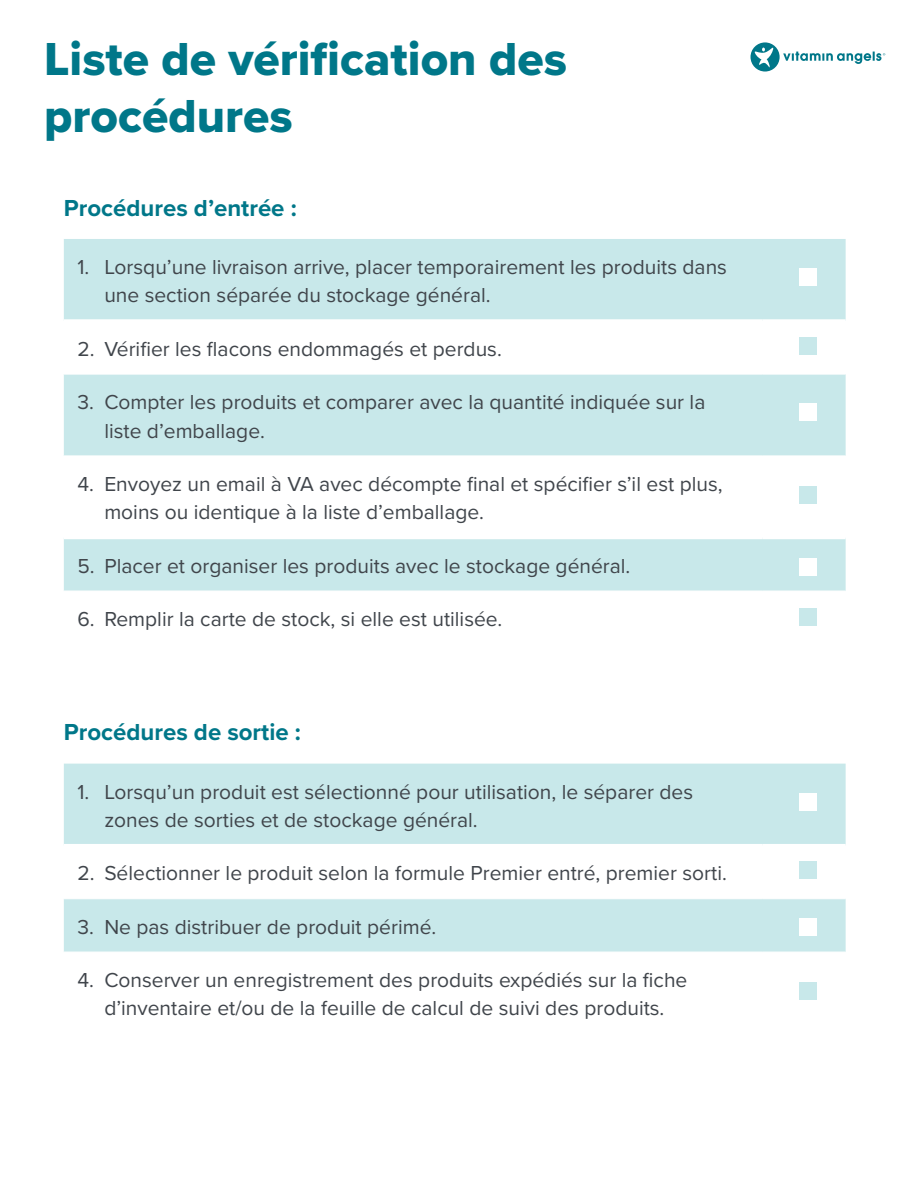
<style>
.page{position:relative;width:918px;height:1188px;background:#fff}
.page>*{position:absolute;margin:0;border:0;box-sizing:border-box;transform-origin:0 0}
.t1{font:48px/57.6px "Proxima Nova Extrabld";color:#007789}
.t2{font:700 24px "Proxima Nova";color:#007789}
.t3{font:21px/28.5px "Proxima Nova";color:#40454b}
</style>
<div class="page">
<svg style="left:751px;top:42px;width:134px;height:30px"></svg>
<svg style="left:64px;top:239px;width:782px;height:352px;fill:#c8e8ea"></svg>
<hr style="left:64px;top:319px;width:699px;height:3px;background:#fff">
<hr style="left:763px;top:319px;width:83px;height:3px;background:#fff">
<hr style="left:64px;top:536px;width:699px;height:3px;background:#fff">
<hr style="left:763px;top:536px;width:83px;height:3px;background:#fff">
<hr style="left:64px;top:374px;width:699px;height:1px;background:#fff">
<hr style="left:763px;top:374px;width:83px;height:1px;background:#fff">
<hr style="left:64px;top:456px;width:699px;height:1px;background:#fff">
<hr style="left:763px;top:456px;width:83px;height:1px;background:#fff">
<svg style="left:64px;top:764px;width:782px;height:188px;fill:#c8e8ea"></svg>
<hr style="left:64px;top:844px;width:699px;height:3px;background:#fff">
<hr style="left:763px;top:844px;width:83px;height:3px;background:#fff">
<hr style="left:64px;top:898px;width:699px;height:1px;background:#fff">
<hr style="left:763px;top:898px;width:83px;height:1px;background:#fff">
<div style="left:799px;top:403px;width:17px;height:18px;background:#fff"></div>
<div style="left:799px;top:337px;width:17px;height:18px;background:#c8e8ea"></div>
<div style="left:799px;top:486px;width:17px;height:18px;background:#c8e8ea"></div>
<div style="left:799px;top:558px;width:17px;height:17px;background:#fff"></div>
<div style="left:799px;top:608px;width:17px;height:18px;background:#c8e8ea"></div>
<div style="left:799px;top:268px;width:17px;height:18px;background:#fff"></div>
<div style="left:799px;top:918px;width:17px;height:18px;background:#fff"></div>
<div style="left:799px;top:861px;width:17px;height:18px;background:#c8e8ea"></div>
<div style="left:799px;top:982px;width:17px;height:18px;background:#c8e8ea"></div>
<div style="left:799px;top:794px;width:17px;height:17px;background:#fff"></div>
<p class="t1" style="left:44px;top:29px;width:524px">Liste de vérification des procédures</p>
<p class="t2" style="left:64px;top:190px;width:234px">Procédures d’entrée :</p>
<p class="t3" style="left:104px;top:252px;width:624px;text-indent:-27px">1. Lorsqu’une livraison arrive, placer temporairement les produits dans une section séparée du stockage général.</p>
<p class="t3" style="left:77px;top:334px;width:426px">2. Vérifier les flacons endommagés et perdus.</p>
<p class="t3" style="left:104px;top:387px;width:603px;text-indent:-27px">3. Compter les produits et comparer avec la quantité indiquée sur la liste d’emballage.</p>
<p class="t3" style="left:104px;top:469px;width:620px;text-indent:-27px">4. Envoyez un email à VA avec décompte final et spécifier s’il est plus, moins ou identique à la liste d’emballage.</p>
<p class="t3" style="left:77px;top:551px;width:555px">5. Placer et organiser les produits avec le stockage général.</p>
<p class="t3" style="left:77px;top:604px;width:427px">6. Remplir la carte de stock, si elle est utilisée.</p>
<p class="t2" style="left:64px;top:715px;width:239px">Procédures de sortie :</p>
<p class="t3" style="left:104px;top:776px;width:590px;text-indent:-27px">1. Lorsqu’un produit est sélectionné pour utilisation, le séparer des zones de sorties et de stockage général.</p>
<p class="t3" style="left:77px;top:858px;width:651px">2. Sélectionner le produit selon la formule Premier entré, premier sorti.</p>
<p class="t3" style="left:77px;top:912px;width:360px">3. Ne pas distribuer de produit périmé.</p>
<p class="t3" style="left:77px;top:965px;width:612px;text-align:center">4. Conserver un enregistrement des produits expédiés sur la fiche d’inventaire et/ou de la feuille de calcul de suivi des produits.</p>
</div>
